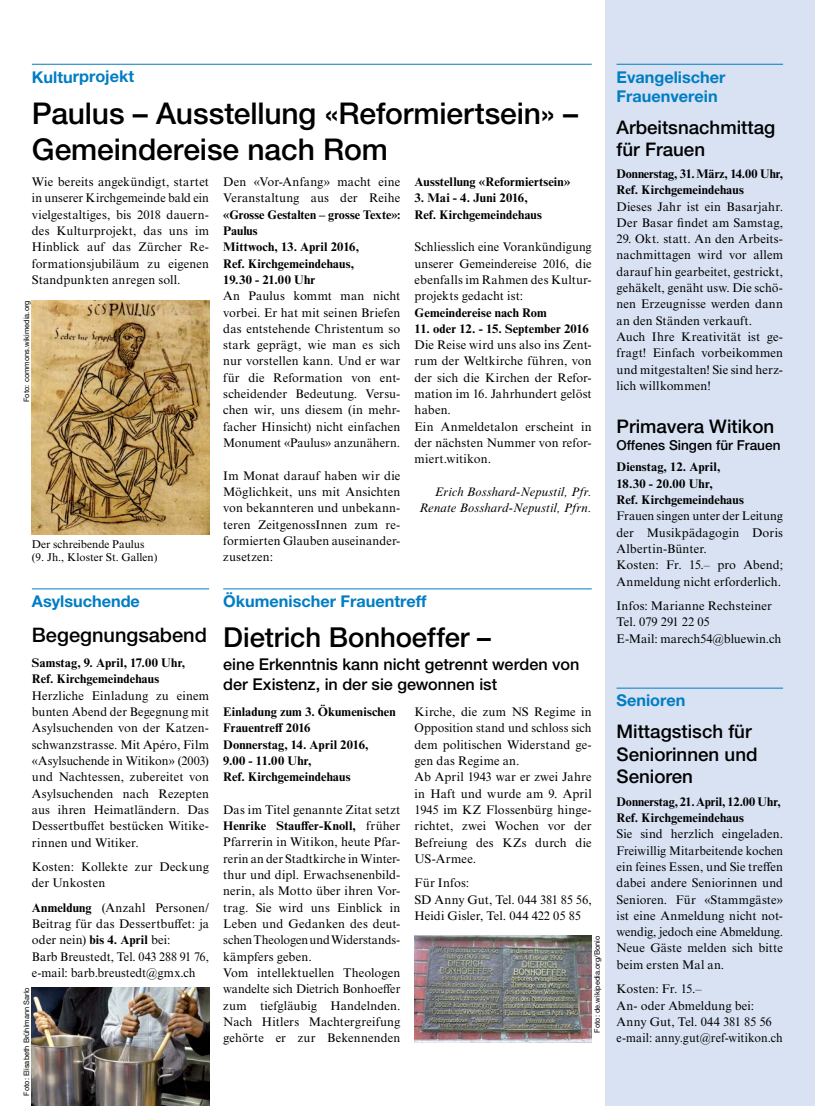
<style>
.page{position:relative;width:815px;height:1106px;background:#fff}
.page>*{position:absolute;margin:0;border:0;box-sizing:border-box;transform-origin:0 0}
.t1{font:500 30px/36px "Helvetica Neue LT Pro";letter-spacing:-.005em;color:#000}
.t2{font:500 27.5px "Helvetica Neue LT Pro";letter-spacing:-.005em;color:#000}
.t3{font:500 20px "Helvetica Neue LT Pro";color:#000}
.t4{font:500 18.75px/22.5px "Helvetica Neue LT Pro";color:#000}
.t5{font:700 16.25px/19.5px "Helvetica Neue LT Pro";color:#007dc3}
.t6{font:500 16.25px/19.5px "Helvetica Neue LT Pro";color:#000}
.t7{font:500 13.75px "Helvetica Neue LT Pro";color:#000}
.t8{font:12.5px/16.2px "Times NRMT Pro";letter-spacing:.01em;color:#000}
.t9{font:700 12.5px/16.2px "Times NRMT Pro";letter-spacing:.005em;color:#000}
.t10{font:italic 12.5px/16.2px "Times NRMT Pro";letter-spacing:.01em;color:#000;text-align:right}
.t11{font:11.25px/13.5px "Times NRMT Pro";color:#000}
.t12{font:7.5px "Helvetica Neue LT Pro";color:#000}
.s1{font-weight:700}
</style>
<div class="page">
<div style="left:606px;top:0;width:209px;height:1106px;background:#d8e2f3"></div>
<hr style="left:617px;top:64px;width:166px;height:1px;background:#007dc3">
<hr style="left:617px;top:687px;width:166px;height:1px;background:#007dc3">
<hr style="left:32px;top:64px;width:560px;height:1px;background:#007dc3">
<img style="left:32px;top:300px;width:177px;height:234px">
<img style="left:415px;top:935px;width:177px;height:107px">
<hr style="left:223px;top:588px;width:369px;height:1px;background:#007dc3">
<hr style="left:32px;top:588px;width:177px;height:1px;background:#007dc3">
<img style="left:32px;top:987px;width:177px;height:119px">
<h3 class="t5" style="left:32px;top:66px;width:104px">Kulturprojekt</h3>
<h1 class="t1" style="left:32px;top:95px;width:548px">Paulus – Ausstellung «Reformiertsein» –<br>Gemeindereise nach Rom</h1>
<p class="t8" style="left:32px;top:174px;width:179px">Wie bereits angekündigt, startet in unserer Kirchgemeinde bald ein vielgestaltiges, bis 2018 dauern&shy;des Kulturprojekt, das uns im<br>Hinblick auf das Zürcher Re-- formationsjubiläum zu eigenen<br>Standpunkten anregen soll.</p>
<p class="t8" style="left:223px;top:174px;width:179px">Den «Vor-Anfang» macht eine<br>Veranstaltung aus der Reihe</p>
<p class="t9" style="left:415px;top:174px;width:157px">Ausstellung «Reformiertsein»</p>
<p class="t9" style="left:415px;top:190px;width:129px">3. Mai - 4. Juni 2016,<br>Ref. Kirchgemeindehaus</p>
<p class="t8" style="left:415px;top:240px;width:179px;text-align:justify">Schliesslich eine Vorankündigung unserer Gemeindereise 2016, die ebenfalls im Rahmen des Kultur&shy;projekts gedacht ist:</p>
<p class="t9" style="left:415px;top:304px;width:134px">Gemeindereise nach Rom</p>
<p class="t9" style="left:415px;top:321px;width:176px">11. oder 12. - 15. September 2016</p>
<p class="t8" style="left:415px;top:337px;width:179px">Die Reise wird uns also ins Zent&shy;rum der Weltkirche führen, von der sich die Kirchen der Refor&shy;mation im 16. Jahrhundert gelöst haben.<br>Ein Anmeldetalon erscheint in der nächsten Nummer von refor&shy;miert.witikon.</p>
<p class="t10" style="left:419px;top:484px;width:174px">Erich Bosshard-Nepustil, Pfr.<br>Renate Bosshard-Nepustil, Pfrn.</p>
<p class="t9" style="left:223px;top:207px;width:179px">«Grosse Gestalten – grosse Texte»:<br>Paulus<br>Mittwoch, 13. April 2016,<br>Ref. Kirchgemeindehaus,<br>19.30 - 21.00 Uhr</p>
<p class="t8" style="left:223px;top:288px;width:179px;text-align:justify">An Paulus kommt man nicht vorbei. Er hat mit seinen Briefen das entstehende Christentum so stark geprägt, wie man es sich nur vorstellen kann. Und er war für die Reformation von ent&shy;scheidender Bedeutung. Versu&shy;chen wir, uns diesem (in mehr&shy;facher Hinsicht) nicht einfachen Monument «Paulus» anzunähern.</p>
<p class="t8" style="left:223px;top:468px;width:179px;text-align:justify">Im Monat darauf haben wir die Möglichkeit, uns mit Ansichten von bekannteren und unbekann&shy;teren ZeitgenossInnen zum re&shy;formierten Glauben auseinander&shy;zusetzen:</p>
<p class="t12" style="left:22px;top:402px;width:103px;rotate:-90deg">Foto: commons.wikimedia.org</p>
<p class="t11" style="left:32px;top:537px;width:127px">Der schreibende Paulus (9. Jh., Kloster St. Gallen)</p>
<h3 class="t5" style="left:32px;top:591px;width:110px">Asylsuchende</h3>
<h3 class="t5" style="left:223px;top:591px;width:205px">Ökumenischer Frauentreff</h3>
<h3 class="t3" style="left:32px;top:622px;width:177px">Begegnungsabend</h3>
<p class="t9" style="left:32px;top:655px;width:155px">Samstag, 9. April, 17.00 Uhr,<br>Ref. Kirchgemeindehaus</p>
<p class="t8" style="left:32px;top:688px;width:179px;text-align:justify">Herzliche Einladung zu einem bunten Abend der Begegnung mit Asylsuchenden von der Katzen&shy;schwanzstrasse. Mit Apéro, Film «Asylsuchende in Witikon» (2003) und Nachtessen, zubereitet von Asylsuchenden nach Rezepten aus ihren Heimatländern. Das Dessertbuffet bestücken Witike&shy;rinnen und Witiker.</p>
<p class="t8" style="left:32px;top:859px;width:179px">Kosten: Kollekte zur Deckung der Unkosten</p>
<p class="t8" style="left:32px;top:900px;width:179px"><span class="s1">Anmeldung</span> (Anzahl Personen/<br>Beitrag für das Dessertbuffet: ja oder nein) <span class="s1">bis 4. April</span> bei:<br>Barb Breustedt, Tel. 043 288 91 76, e-mail: barb.breustedt@gmx.ch</p>
<p class="t12" style="left:22px;top:1095px;width:110px;rotate:-90deg">Foto: Elisabeth Brühlmann Sarlo</p>
<h2 class="t2" style="left:223px;top:620px;width:269px">Dietrich Bonhoeffer –</h2>
<h3 class="t6" style="left:223px;top:654px;width:358px">eine Erkenntnis kann nicht getrennt werden von der Existenz, in der sie gewonnen ist</h3>
<p class="t9" style="left:223px;top:704px;width:174px">Einladung zum 3. Ökumenischen<br>Frauentreff 2016<br>Donnerstag, 14. April 2016,<br>9.00 - 11.00 Uhr,<br>Ref. Kirchgemeindehaus</p>
<p class="t8" style="left:223px;top:802px;width:179px">Das im Titel genannte Zitat setzt<br><span class="s1">Henrike Stauffer-Knoll,</span> früher<br>Pfarrerin in Witikon, heute Pfar&shy;rerin an der Stadtkirche in Winter&shy;thur und dipl. Erwachsenenbild&shy;nerin, als Motto über ihren Vor&shy;trag. Sie wird uns Einblick in<br>Leben und Gedanken des deut&shy;schen Theologen und Widerstands&shy;kämpfers geben.<br>Vom intellektuellen Theologen wandelte sich Dietrich Bonhoeffer zum tiefgläubig Handelnden.<br>Nach Hitlers Machtergreifung gehörte er zur Bekennenden</p>
<p class="t8" style="left:415px;top:704px;width:179px">Kirche, die zum NS Regime in<br>Opposition stand und schloss sich dem politischen Widerstand ge&shy;gen das Regime an.<br>Ab April 1943 war er zwei Jahre in Haft und wurde am 9. April<br>1945 im KZ Flossenbürg hinge&shy;richtet, zwei Wochen vor der<br>Befreiung des KZs durch die<br>US-Armee.</p>
<p class="t8" style="left:415px;top:875px;width:179px">Für Infos:<br>SD Anny Gut, Tel. 044 381 85 56,<br>Heidi Gisler, Tel. 044 422 05 85</p>
<p class="t12" style="left:592px;top:1032px;width:98px;rotate:-90deg">Foto: de.wikipedia.org/Bonio</p>
<h3 class="t5" style="left:617px;top:66px;width:110px">Evangelischer<br>Frauenverein</h3>
<h3 class="t4" style="left:617px;top:116px;width:160px">Arbeitsnachmittag für Frauen</h3>
<p class="t9" style="left:617px;top:166px;width:168px">Donnerstag, 31. März, 14.00 Uhr,<br>Ref. Kirchgemeindehaus</p>
<p class="t8" style="left:617px;top:199px;width:168px">Dieses Jahr ist ein Basarjahr.<br>Der Basar findet am Samstag,</p>
<p class="t8" style="left:617px;top:231px;width:168px">29. Okt. statt. An den Arbeits&shy;nachmittagen wird vor allem darauf hin gearbeitet, gestrickt, gehäkelt, genäht usw. Die schö&shy;nen Erzeugnisse werden dann an den Ständen verkauft.<br>Auch Ihre Kreativität ist ge&shy;fragt! Einfach vorbeikommen und mitgestalten! Sie sind herz&shy;lich willkommen!</p>
<h3 class="t4" style="left:617px;top:415px;width:159px">Primavera Witikon</h3>
<p class="t7" style="left:617px;top:437px;width:165px">Offenes Singen für Frauen</p>
<p class="t9" style="left:617px;top:459px;width:129px">Dienstag, 12. April,<br>18.30 - 20.00 Uhr,<br>Ref. Kirchgemeindehaus</p>
<p class="t8" style="left:617px;top:508px;width:168px">Frauen singen unter der Leitung der Musikpädagogin Doris<br>Albertin-Bünter.<br>Kosten: Fr. 15.– pro Abend;<br>Anmeldung nicht erforderlich.</p>
<p class="t8" style="left:617px;top:598px;width:166px">Infos: Marianne Rechsteiner<br>Tel. 079 291 22 05<br>E-Mail: marech54@bluewin.ch</p>
<h3 class="t5" style="left:617px;top:690px;width:70px">Senioren</h3>
<h3 class="t4" style="left:617px;top:720px;width:142px">Mittagstisch für<br>Seniorinnen und<br>Senioren</h3>
<p class="t9" style="left:617px;top:793px;width:166px">Donnerstag, 21. April, 12.00 Uhr,<br>Ref. Kirchgemeindehaus</p>
<p class="t8" style="left:617px;top:826px;width:168px;text-align:justify">Sie sind herzlich eingeladen.<br>Freiwillig Mitarbeitende kochen ein feines Essen, und Sie treffen dabei andere Seniorinnen und Senioren. Für «Stammgäste» ist eine Anmeldung nicht not&shy;wendig, jedoch eine Abmeldung.<br>Neue Gäste melden sich bitte beim ersten Mal an.</p>
<p class="t8" style="left:617px;top:981px;width:168px">Kosten: Fr. 15.–<br>An- oder Abmeldung bei:<br>Anny Gut, Tel. 044 381 85 56 e-mail: anny.gut@ref-witikon.ch</p>
</div>
